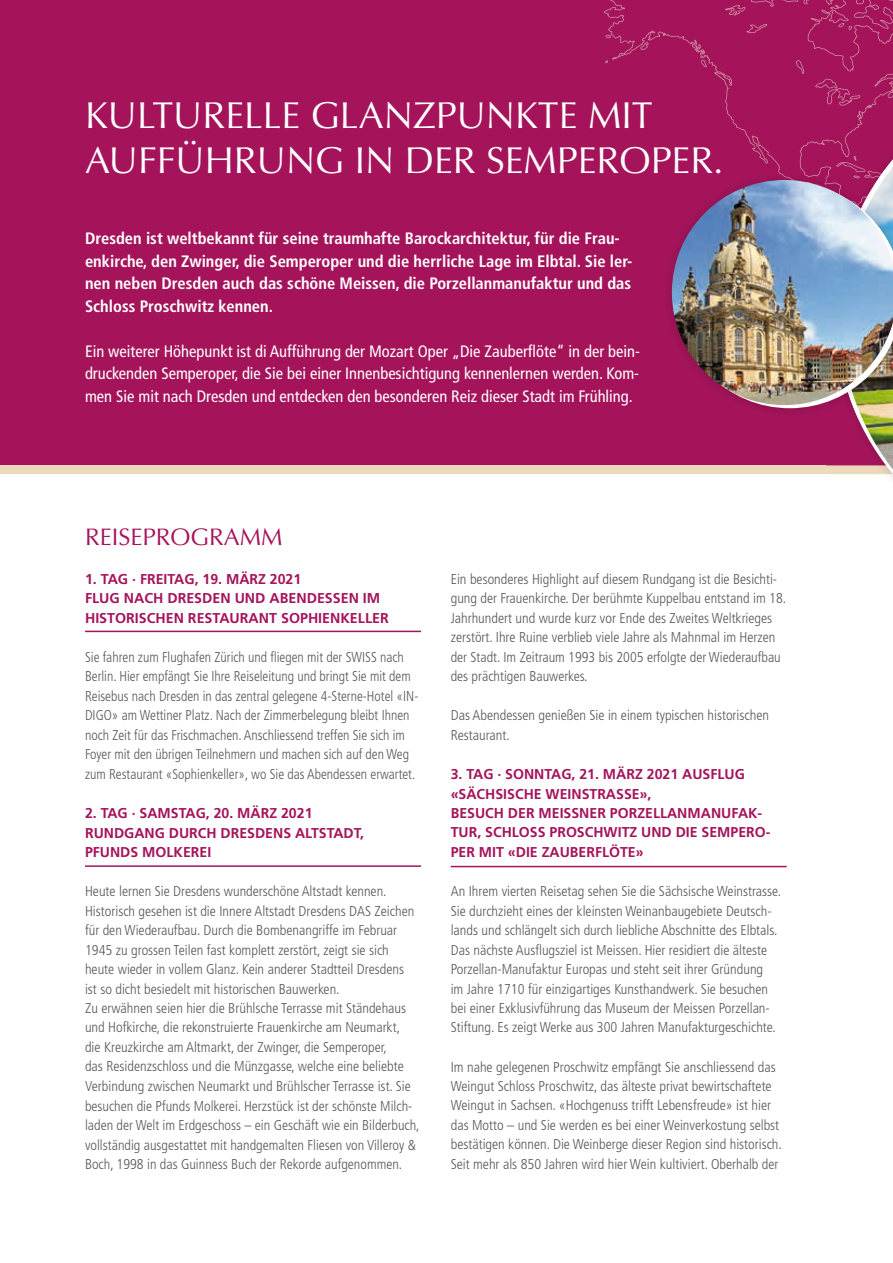
<style>
.page{position:relative;width:893px;height:1263px;background:#fff}
.page>*{position:absolute;margin:0;border:0;box-sizing:border-box;transform-origin:0 0}
.t1{font:37.5px/45px "Optima";color:#fff}
.t2{font:24px "Optima";color:#a5145b}
.t3{font:700 condensed 16.5px/22.5px "Frutiger";color:#fff}
.t4{font:condensed 16.5px/22.5px "Frutiger";color:#fff;text-align:justify}
.t5{font:300 condensed 14.25px/19.5px "Frutiger";color:#58585a}
.t6{font:300 condensed 14.25px/19.5px "Frutiger";color:#58585a;scale:.96 1}
.t7{font:700 14.25px/19.5px "Frutiger";color:#a5145b}
</style>
<div class="page">
<div style="left:0;top:0;width:893px;height:470px;background:#a5145b"></div>
<svg style="left:604px;top:0;width:289px;height:170px"></svg>
<div style="left:0;top:466px;width:893px;height:8px;background:#ead9ba"></div>
<img style="left:826px;top:61px;width:17px;height:95px">
<img style="left:843px;top:61px;width:50px;height:9px">
<svg style="left:836px;top:70px;width:57px;height:408px"></svg>
<img style="left:862px;top:166px;width:31px;height:304px">
<img style="left:669px;top:179px;width:144px;height:232px">
<img style="left:778px;top:170px;width:48px;height:10px">
<img style="left:826px;top:170px;width:4px;height:10px">
<img style="left:841px;top:170px;width:52px;height:248px">
<img style="left:672px;top:180px;width:221px;height:225px">
<hr style="left:85px;top:631px;width:336px;height:1px;background:#a5145b">
<hr style="left:85px;top:865px;width:336px;height:2px;background:#a5145b">
<hr style="left:451px;top:866px;width:336px;height:1px;background:#a5145b">
<h1 class="t1" style="left:85px;top:93px;width:640px">KULTURELLE GLANZPUNKTE MIT<br>AUFFÜHRUNG IN DER SEMPEROPER.</h1>
<p class="t3" style="left:85px;top:227px;width:549px">Dresden ist weltbekannt für seine traumhafte Barockarchitektur, für die Frau&shy;enkirche, den Zwinger, die Semperoper und die herrliche Lage im Elbtal. Sie ler&shy;nen neben Dresden auch das schöne Meissen, die Porzellanmanufaktur und das Schloss Proschwitz kennen.</p>
<p class="t4" style="left:85px;top:340px;width:556px">Ein weiterer Höhepunkt ist di Aufführung der Mozart Oper „Die Zauberflöte“ in der bein&shy;druckenden Semperoper, die Sie bei einer Innenbesichtigung kennenlernen werden. Kom&shy;men Sie mit nach Dresden und entdecken den besonderen Reiz dieser Stadt im Frühling.</p>
<h2 class="t2" style="left:85px;top:523px;width:199px">REISEPROGRAMM</h2>
<p class="t7" style="left:85px;top:569px;width:305px">1. TAG · FREITAG, 19. MÄRZ 2021<br>FLUG NACH DRESDEN UND ABENDESSEN IM<br>HISTORISCHEN RESTAURANT SOPHIENKELLER</p>
<p class="t6" style="left:85px;top:647px;width:349px">Sie fahren zum Flughafen Zürich und fliegen mit der SWISS nach Berlin. Hier empfängt Sie Ihre Reiseleitung und bringt Sie mit dem Reisebus nach Dresden in das zentral gelegene 4-Sterne-Hotel «IN-DIGO» am Wettiner Platz. Nach der Zimmerbelegung bleibt Ihnen noch Zeit für das Frischmachen. Anschliessend treffen Sie sich im Foyer mit den übrigen Teilnehmern und machen sich auf den Weg zum Restaurant «Sophienkeller», wo Sie das Abendessen erwartet.</p>
<p class="t7" style="left:85px;top:803px;width:280px">2. TAG · SAMSTAG, 20. MÄRZ 2021<br>RUNDGANG DURCH DRESDENS ALTSTADT,<br>PFUNDS MOLKEREI</p>
<p class="t5" style="left:85px;top:881px;width:336px">Heute lernen Sie Dresdens wunderschöne Altstadt kennen.<br>Historisch gesehen ist die Innere Altstadt Dresdens DAS Zeichen für den Wiederaufbau. Durch die Bombenangriffe im Februar 1945 zu grossen Teilen fast komplett zerstört, zeigt sie sich heute wieder in vollem Glanz. Kein anderer Stadtteil Dresdens<br>ist so dicht besiedelt mit historischen Bauwerken.<br>Zu erwähnen seien hier die Brühlsche Terrasse mit Ständehaus und Hofkirche, die rekonstruierte Frauenkirche am Neumarkt,<br>die Kreuzkirche am Altmarkt, der Zwinger, die Semperoper,<br>das Residenzschloss und die Münzgasse, welche eine beliebte Verbindung zwischen Neumarkt und Brühlscher Terrasse ist. Sie besuchen die Pfunds Molkerei. Herzstück ist der schönste Milch&shy;laden der Welt im Erdgeschoss – ein Geschäft wie ein Bilderbuch, vollständig ausgestattet mit handgemalten Fliesen von Villeroy &amp; Boch, 1998 in das Guinness Buch der Rekorde aufgenommen.</p>
<p class="t5" style="left:451px;top:569px;width:337px">Ein besonderes Highlight auf diesem Rundgang ist die Besichti&shy;gung der Frauenkirche. Der berühmte Kuppelbau entstand im 18.<br>Jahrhundert und wurde kurz vor Ende des Zweites Weltkrieges zerstört. Ihre Ruine verblieb viele Jahre als Mahnmal im Herzen der Stadt. Im Zeitraum 1993 bis 2005 erfolgte der Wiederaufbau des prächtigen Bauwerkes.</p>
<p class="t5" style="left:451px;top:706px;width:320px">Das Abendessen genießen Sie in einem typischen historischen<br>Restaurant.</p>
<p class="t7" style="left:451px;top:764px;width:321px">3. TAG · SONNTAG, 21. MÄRZ 2021 AUSFLUG «SÄCHSISCHE WEINSTRASSE»,<br>BESUCH DER MEISSNER PORZELLANMANUFAK-TUR, SCHLOSS PROSCHWITZ UND DIE SEMPERO-PER MIT «DIE ZAUBERFLÖTE»</p>
<p class="t5" style="left:451px;top:881px;width:332px">An Ihrem vierten Reisetag sehen Sie die Sächsische Weinstrasse.<br>Sie durchzieht eines der kleinsten Weinanbaugebiete Deutsch&shy;lands und schlängelt sich durch liebliche Abschnitte des Elbtals.<br>Das nächste Ausflugsziel ist Meissen. Hier residiert die älteste Porzellan-Manufaktur Europas und steht seit ihrer Gründung<br>im Jahre 1710 für einzigartiges Kunsthandwerk. Sie besuchen bei einer Exklusivführung das Museum der Meissen Porzellan-Stiftung. Es zeigt Werke aus 300 Jahren Manufakturgeschichte.</p>
<p class="t5" style="left:451px;top:1057px;width:333px">Im nahe gelegenen Proschwitz empfängt Sie anschliessend das Weingut Schloss Proschwitz, das älteste privat bewirtschaftete Weingut in Sachsen. «Hochgenuss trifft Lebensfreude» ist hier das Motto – und Sie werden es bei einer Weinverkostung selbst bestätigen können. Die Weinberge dieser Region sind historisch.<br>Seit mehr als 850 Jahren wird hier Wein kultiviert. Oberhalb der</p>
</div>
